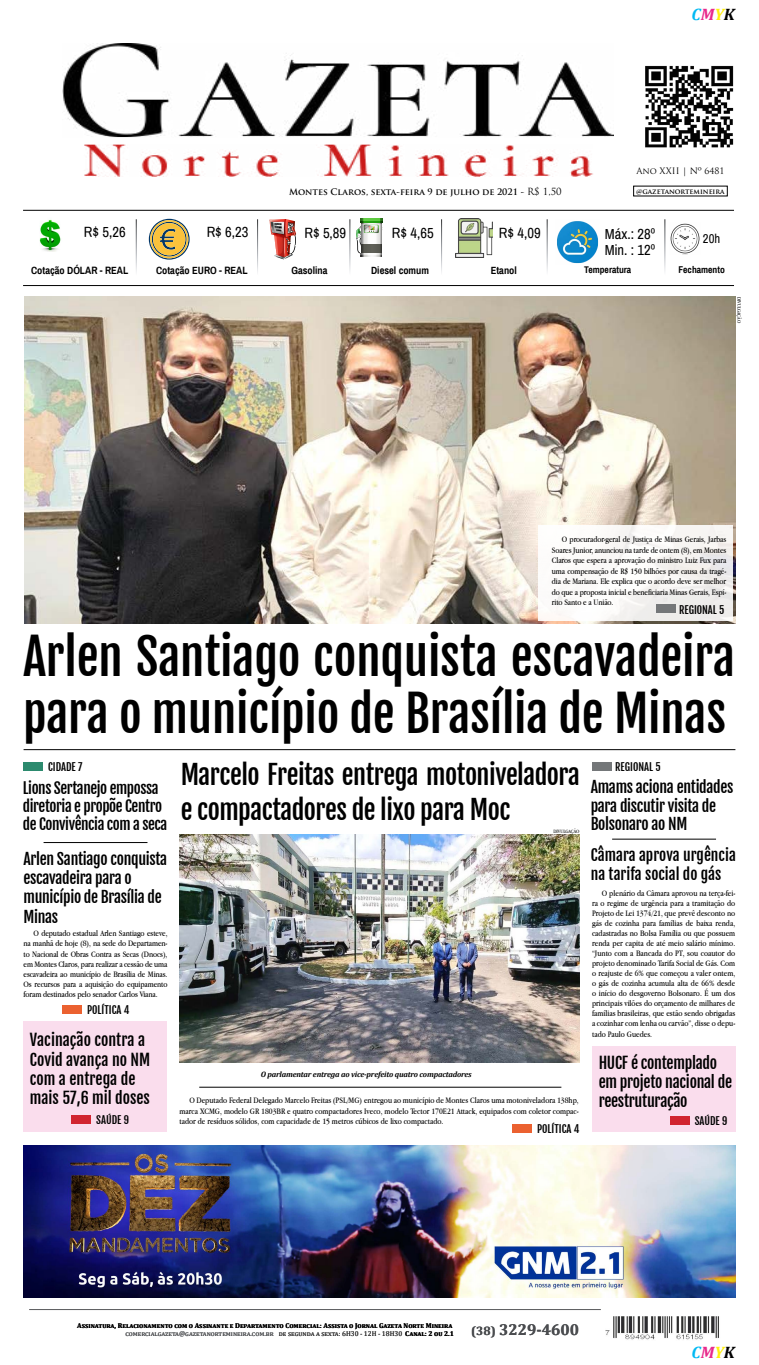
<style>
.page{position:relative;width:759px;height:1365px;background:#fff}
.page>*{position:absolute;margin:0;border:0;box-sizing:border-box;transform-origin:0 0}
.t1{font:49px/56.9px "Fjalla One";letter-spacing:-.005em;color:#000}
.t2{font:26.25px/35px "Fjalla One";letter-spacing:-.02em;color:#000}
.t3{font:italic 700 16.62px "Cambria";color:#00b9f3}
.t4{font:15.75px/19.2px "Fjalla One";color:#000}
.t5{font:15.75px/19.2px "Fjalla One";letter-spacing:-.02em;color:#000}
.t6{font:700 15.75px "Cambria";color:#4b4d50}
.t7{font:15.58px/19.2px "Fjalla One";letter-spacing:-.02em;color:#000}
.t8{font:15.31px/19.2px "Fjalla One";color:#000}
.t9{font:15.14px/18.2px "Fjalla One";letter-spacing:-.03em;color:#000}
.t10{font:14.53px/15.8px "Archivo Narrow";color:#000}
.t11{font:12.69px "Archivo Narrow";color:#000}
.t12{font:700 12.25px "Cambria";color:#4b4d50}
.t13{font:10.5px "Fjalla One";color:#000}
.t14{font:700 10.41px "Archivo Narrow";color:#000}
.t15{font:700 9.62px "Archivo Narrow";color:#000}
.t16{font:8.75px/10.1px "Apple Garamond";color:#000;text-align:justify}
.t17{font:700 8.75px "Trajan Pro";color:#000}
.t18{font:8.75px "Trajan Pro";color:#000}
.t19{font:italic 700 7.88px "Cambria";letter-spacing:-.02em;color:#000}
.t20{font:700 7px "Cambria";color:#000}
.t21{font:7px "Cambria";color:#333}
.t22{font:7px "Cambria";letter-spacing:.055em;color:#4b4d50}
.t23{font:700 7px "Trajan Pro";color:#000}
.t24{font:5.25px "Apple Garamond";color:#000}
.s1{color:#e82a8c}
.s2{color:#fff00c}
.s3{color:#000}
.s4{font-weight:400;font-size:9.62px}
.s5{font-weight:700;color:#000}
</style>
<div class="page">
<hr style="left:29px;top:1308px;width:572px;height:1px;background:#58595b">
<img style="left:62px;top:44px;width:551px;height:133px">
<img style="left:645px;top:65px;width:89px;height:83px">
<div style="left:63px;top:1004px;width:19px;height:9px;background:#eb6130"></div>
<div style="left:24px;top:762px;width:19px;height:8px;background:#2c8a6e"></div>
<div style="left:513px;top:1123px;width:19px;height:9px;background:#eb6130"></div>
<img style="left:605px;top:1316px;width:114px;height:24px">
<div style="left:592px;top:1046px;width:144px;height:85px;background:#fadded"></div>
<div style="left:24px;top:1021px;width:143px;height:110px;background:#fadded"></div>
<hr style="left:24px;top:749px;width:711px;height:1px;background:#000">
<hr style="left:44px;top:842px;width:103px;height:1px;background:#000">
<hr style="left:612px;top:838px;width:104px;height:1px;background:#000">
<img style="left:180px;top:834px;width:399px;height:228px">
<img style="left:24px;top:297px;width:711px;height:326px">
<div style="left:538px;top:525px;width:195px;height:96px;background:linear-gradient(to right,#fffefd,#efeeec)"></div>
<hr style="left:23px;top:210px;width:711px;height:1px;background:#000">
<hr style="left:23px;top:285px;width:711px;height:1px;background:#000">
<img style="left:39px;top:219px;width:22px;height:32px">
<svg style="left:149px;top:219px;width:41px;height:40px"></svg>
<svg style="left:269px;top:219px;width:27px;height:40px"></svg>
<svg style="left:356px;top:219px;width:26px;height:38px"></svg>
<img style="left:557px;top:221px;width:42px;height:43px">
<img style="left:670px;top:223px;width:30px;height:31px">
<img style="left:455px;top:219px;width:37px;height:38px">
<img style="left:23px;top:1145px;width:712px;height:152px">
<div style="left:670px;top:1116px;width:20px;height:8px;background:#d12530"></div>
<hr style="left:199px;top:1086px;width:362px;height:1px;background:#000">
<div style="left:592px;top:762px;width:20px;height:8px;background:#747779"></div>
<div style="left:72px;top:1115px;width:19px;height:8px;background:#d12530"></div>
<div style="left:656px;top:604px;width:19px;height:9px;background:#747779"></div>
<h3 class="t3" style="left:692px;top:2px;width:45px">C<span class="s1">M</span><span class="s2">Y</span><span class="s3">K</span></h3>
<h3 class="t10" style="left:84px;top:224px;width:43px">$R 5,26</h3>
<p class="t14" style="left:31px;top:264px;width:99px">Cotação Dólar - Real</p>
<h3 class="t10" style="left:207px;top:224px;width:43px">$R 6,23</h3>
<p class="t14" style="left:156px;top:263px;width:75px">Cotação EURO REAL-</p>
<p class="t17" style="left:289px;top:186px;width:274px">Montes Claros, sexta-feira 9 de julho de 2021 <span class="s4">R</span>- <span class="s4">$ 1,50</span></p>
<p class="t18" style="left:636px;top:165px;width:90px">Ano XXII | Nº 6481</p>
<p class="t23" style="left:636px;top:187px;width:90px">@gazetanortemineira</p>
<h3 class="t10" style="left:304px;top:225px;width:43px">$R 5,89</h3>
<h3 class="t10" style="left:392px;top:225px;width:43px">$R 4,65</h3>
<h3 class="t10" style="left:499px;top:225px;width:43px">$R 4,09</h3>
<h3 class="t10" style="left:605px;top:226px;width:52px">Máx.: 28º<br>Min :. 12º</h3>
<h3 class="t11" style="left:703px;top:230px;width:19px">20h</h3>
<p class="t14" style="left:291px;top:263px;width:38px">Gasolina</p>
<p class="t14" style="left:371px;top:263px;width:59px">Diesel comum</p>
<p class="t14" style="left:491px;top:263px;width:28px">Etanol</p>
<p class="t15" style="left:584px;top:264px;width:49px">Temperatura</p>
<p class="t15" style="left:678px;top:263px;width:48px">Fechamento</p>
<p class="t24" style="left:742px;top:297px;width:28px;rotate:90deg">DIVULGAÇÃO</p>
<p class="t16" style="left:552px;top:534px;width:176px;line-height:10.5px;text-indent:10px">O procurador-geral de Justiça de Minas Gerais, Jarbas Soares Junior, anunciou na tarde de ontem e m,)8( Montes Claros que espera a aprovação do ministro Luiz Fux para</p>
<p class="t16" style="left:552px;top:576px;width:176px">dia de Mariana. Ele explica que o acordo deve ser melhor</p>
<p class="t16" style="left:552px;top:565px;width:176px">uma compensação de $R 150 bilhões por causa da tragé-</p>
<p class="t16" style="left:552px;top:597px;width:63px">rito Santo ae União.</p>
<p class="t16" style="left:552px;top:586px;width:176px">do que a proposta inicial e beneficiaria Minas Gerais, Espí-</p>
<p class="t13" style="left:679px;top:603px;width:47px">REGIONAL 5</p>
<h1 class="t1" style="left:23px;top:628px;width:714px">Arlen Santiago conquista escavadeira para o município de Brasília de Minas</h1>
<h2 class="t2" style="left:181px;top:757px;width:401px">Marcelo Freitas entrega motoniveladora e compactadores de lixo para Moc</h2>
<p class="t24" style="left:553px;top:827px;width:28px">DIVULGAÇÃO</p>
<p class="t13" style="left:48px;top:760px;width:36px">ci dade 7</p>
<p class="t13" style="left:615px;top:760px;width:47px">REGIONAL 5</p>
<h3 class="t9" style="left:23px;top:778px;width:146px">Lions Sertanejo empossa diretoria e propõe Centro de Convivência com a seca</h3>
<h3 class="t7" style="left:591px;top:777px;width:144px;line-height:18.8px">Amams aciona entidades para discutir visita de<br>Bolsonaro ao NM</h3>
<h3 class="t8" style="left:591px;top:845px;width:147px">Câmara aprova urgência na tarifa social do gás</h3>
<h3 class="t7" style="left:23px;top:849px;width:145px">Arlen Santiago conquista escavadeira para o município de Brasília de<br>Minas</h3>
<p class="t16" style="left:602px;top:887px;width:135px">O plenário da Câmara aprovou na terça-fei-</p>
<p class="t16" style="left:592px;top:907px;width:145px">Projeto de Lei 1374/21, que prevê desconto no gás de cozinha para famílias de baixa renda, cadastradas no Bolsa Família ou que possuem renda per capita de até meio salário mínimo. “Junto com a Bancada do PT, sou coautor do projeto denominado Tarifa Social de Gás. Com o reajuste de 6% que começou a valer ontem, o gás de cozinha acumula alta de 66% desde o início do desgoverno Bolsonaro É. um dos principais vilões do orçamento de milhares de famílias brasileiras, que estão sendo obrigadas</p>
<p class="t16" style="left:592px;top:1028px;width:62px">tado Paulo Guedes.</p>
<p class="t16" style="left:592px;top:897px;width:145px">ra o regime de urgência para a tramitação do</p>
<p class="t16" style="left:33px;top:928px;width:136px">O deputado estadual Arlen Santiago esteve,</p>
<p class="t16" style="left:24px;top:948px;width:146px">to Nacional de Obras Contra as Secas (Dnocs ,(</p>
<p class="t16" style="left:24px;top:938px;width:145px">na manhã de hoje ,)8( na sede do Departamen-</p>
<p class="t16" style="left:24px;top:958px;width:145px">em Montes Claros, para realizar a cessão de uma escavadeira ao município de Brasília de Minas.<br>Os recursos para a aquisição do equipamento foram destinados pelo senador Carlos Viana.</p>
<p class="t13" style="left:87px;top:1003px;width:44px">POLÍTICA 4</p>
<p class="t16" style="left:592px;top:1018px;width:145px">a cozinhar com lenha ou carvão ,” disse o depu-</p>
<h3 class="t4" style="left:30px;top:1030px;width:122px">Vacinação contra a<br>Covid avança no NM com a entrega de mais 57,6 mil doses</h3>
<h3 class="t5" style="left:599px;top:1052px;width:135px">HUCF é contemplado em projeto nacional de reestruturação</h3>
<p class="t19" style="left:261px;top:1068px;width:213px">O parlamentar entrega ao vice-prefeito quatro compactadores</p>
<p class="t16" style="left:189px;top:1095px;width:391px">O Deputado Federal Delegado Marcelo Freitas (PSL/MG) entregou ao município de Montes Claros uma motoniveladora 138hp,</p>
<p class="t16" style="left:179px;top:1116px;width:266px">tador de resíduos sólidos, com capacidade de 15 metros cúbicos de lixo compactado.</p>
<p class="t16" style="left:179px;top:1105px;width:401px">marca XCMG, modelo GR 1803BR e quatro compactadores Iveco, modelo Tector 170E21 Attack, equipados com coletor compac-</p>
<p class="t13" style="left:96px;top:1113px;width:21px">SAÚDE</p>
<p class="t13" style="left:695px;top:1114px;width:21px">SAÚDE</p>
<p class="t13" style="left:124px;top:1113px;width:7px">9</p>
<p class="t13" style="left:722px;top:1114px;width:7px">9</p>
<p class="t13" style="left:537px;top:1122px;width:44px">POLÍTICA 4</p>
<p class="t20" style="left:77px;top:1320px;width:376px">Assinatura, Relacionamento com o Assinante e Departamento Comercial: Assista o Jornal Gazeta Norte Mineira</p>
<h3 class="t6" style="left:499px;top:1317px;width:81px">3229-4600</h3>
<h3 class="t12" style="left:471px;top:1321px;width:26px">(38)</h3>
<p class="t22" style="left:125px;top:1329px;width:149px">comercialgazeta@gazetanortemineira.com.br</p>
<p class="t21" style="left:279px;top:1329px;width:177px">de segunda a sexta H6: 30 - 12H - 18H30 <span class="s5">Canal 2: ou 2.1</span></p>
<h3 class="t3" style="left:692px;top:1340px;width:45px">C<span class="s1">M</span><span class="s2">Y</span><span class="s3">K</span></h3>
</div>
